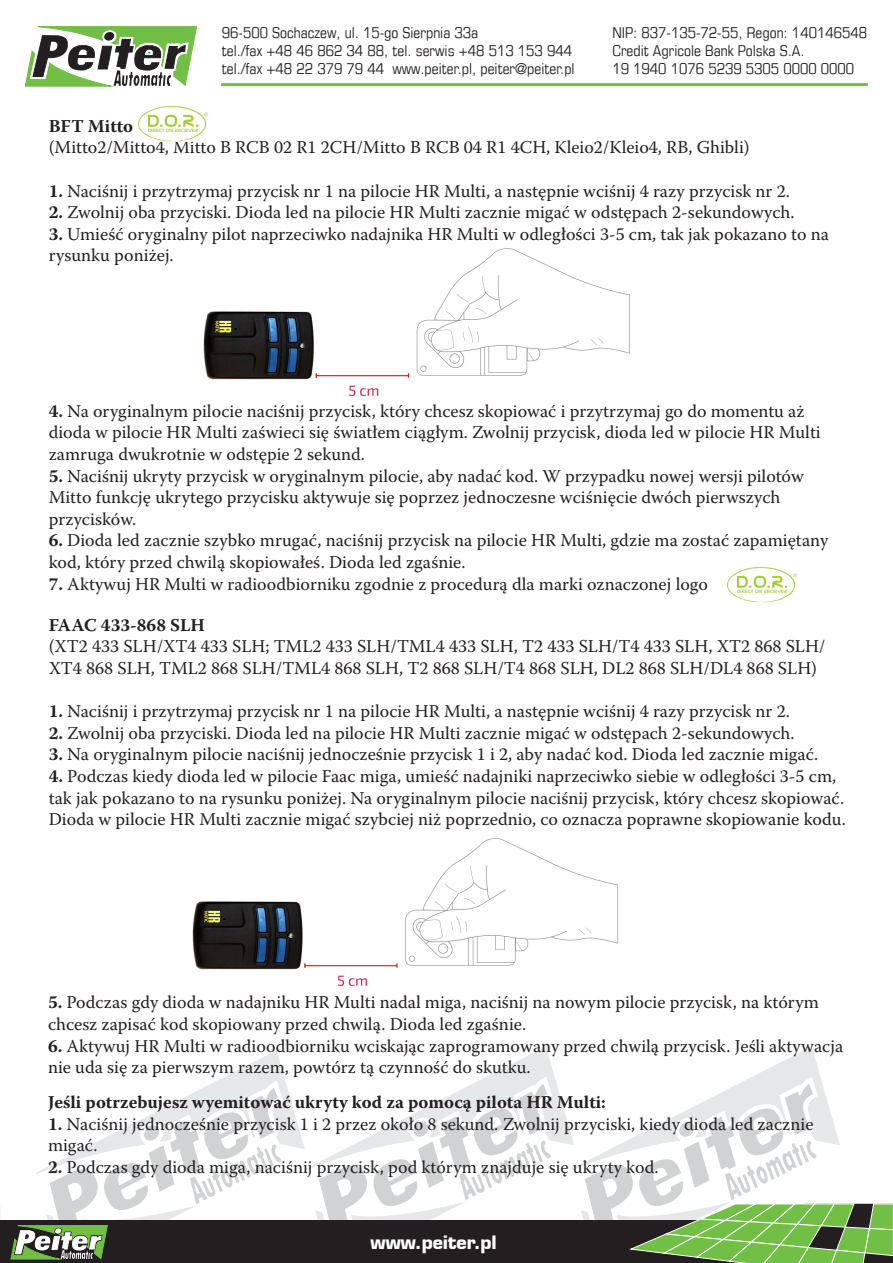
<style>
.page{position:relative;width:893px;height:1263px;background:#fff}
.page>*{position:absolute;margin:0;border:0;box-sizing:border-box;transform-origin:0 0}
.t1{font:18px/21.6px "Warnock Pro";color:#231f20}
.t2{font:700 18px "Warnock Pro";color:#231f20}
.t3{font:700 18px "Eurostile LT";color:#fff}
.t4{font:condensed 15px "Eurostile LT";color:#231f20}
.s1{font-weight:700}
</style>
<div class="page">
<img style="left:203px;top:248px;width:427px;height:148px">
<svg style="left:25px;top:26px;width:172px;height:60px"></svg>
<hr style="left:221px;top:83px;width:647px;height:3px;background:#71bf44">
<svg style="left:11px;top:1047px;width:882px;height:216px"></svg>
<img style="left:138px;top:106px;width:71px;height:36px">
<img style="left:727px;top:566px;width:70px;height:36px">
<img style="left:192px;top:838px;width:426px;height:148px">
<p class="t4" style="left:222px;top:24px;width:258px">96-500 Sochaczew, ul. 15-go Sierpnia 33a</p>
<p class="t4" style="left:612px;top:24px;width:256px">NIP: 837-135-72-55, Regon: 140146548</p>
<p class="t4" style="left:222px;top:42px;width:352px">tel./fax +48 46 862 34 88, tel. serwis +48 513 153 944</p>
<p class="t4" style="left:612px;top:42px;width:194px">Credit Agricole Bank Polska S.A.</p>
<p class="t4" style="left:222px;top:60px;width:354px">tel./fax +48 22 379 79 44 www.peiter.pl, peiter@peiter.pl</p>
<p class="t4" style="left:612px;top:60px;width:243px">19 1940 1076 5239 5305 0000 0000</p>
<p class="t2" style="left:49px;top:115px;width:86px">BFT Mitto</p>
<p class="t1" style="left:49px;top:136px;width:702px">(Mitto2/Mitto4, Mitto B RCB 02 R1 2CH/Mitto B RCB 04 R1 4CH, Kleio2/Kleio4, RB, Ghibli)</p>
<p class="t1" style="left:49px;top:180px;width:743px"><span class="s1">1.</span> Naciśnij i przytrzymaj przycisk nr 1 na pilocie HR Multi, a następnie wciśnij 4 razy przycisk nr 2.</p>
<p class="t1" style="left:49px;top:201px;width:747px"><span class="s1">2.</span> Zwolnij oba przyciski. Dioda led na pilocie HR Multi zacznie migać w odstępach 2-sekundowych.</p>
<p class="t1" style="left:49px;top:223px;width:782px"><span class="s1">3.</span> Umieść oryginalny pilot naprzeciwko nadajnika HR Multi w odległości 3-5 cm, tak jak pokazano to na rysunku poniżej.</p>
<p class="t1" style="left:49px;top:400px;width:774px"><span class="s1">4.</span> Na oryginalnym pilocie naciśnij przycisk, który chcesz skopiować i przytrzymaj go do momentu aż dioda w pilocie HR Multi zaświeci się światłem ciągłym. Zwolnij przycisk, dioda led w pilocie HR Multi zamruga dwukrotnie w odstępie 2 sekund.</p>
<p class="t1" style="left:49px;top:464px;width:757px"><span class="s1">5.</span> Naciśnij ukryty przycisk w oryginalnym pilocie, aby nadać kod. W przypadku nowej wersji pilotów<br>Mitto funkcję ukrytego przycisku aktywuje się poprzez jednoczesne wciśnięcie dwóch pierwszych przycisków.</p>
<p class="t1" style="left:49px;top:529px;width:781px"><span class="s1">6.</span> Dioda led zacznie szybko mrugać, naciśnij przycisk na pilocie HR Multi, gdzie ma zostać zapamiętany kod, który przed chwilą skopiowałeś. Dioda led zgaśnie.</p>
<p class="t1" style="left:49px;top:572px;width:661px"><span class="s1">7.</span> Aktywuj HR Multi w radioodbiorniku zgodnie z procedurą dla marki oznaczonej logo</p>
<p class="t2" style="left:49px;top:614px;width:158px">FAAC 433-868 SLH</p>
<p class="t1" style="left:49px;top:635px;width:778px">(XT2 433 SLH/XT4 433 SLH; TML2 433 SLH/TML4 433 SLH, T2 433 SLH/T4 433 SLH, XT2 868 SLH/<br>XT4 868 SLH, TML2 868 SLH/TML4 868 SLH, T2 868 SLH/T4 868 SLH, DL2 868 SLH/DL4 868 SLH)</p>
<p class="t1" style="left:49px;top:700px;width:743px"><span class="s1">1.</span> Naciśnij i przytrzymaj przycisk nr 1 na pilocie HR Multi, a następnie wciśnij 4 razy przycisk nr 2.</p>
<p class="t1" style="left:49px;top:722px;width:747px"><span class="s1">2.</span> Zwolnij oba przyciski. Dioda led na pilocie HR Multi zacznie migać w odstępach 2-sekundowych.</p>
<p class="t1" style="left:49px;top:743px;width:771px"><span class="s1">3.</span> Na oryginalnym pilocie naciśnij jednocześnie przycisk 1 i 2, aby nadać kod. Dioda led zacznie migać.</p>
<p class="t1" style="left:49px;top:765px;width:799px"><span class="s1">4.</span> Podczas kiedy dioda led w pilocie Faac miga, umieść nadajniki naprzeciwko siebie w odległości 3-5 cm, tak jak pokazano to na rysunku poniżej. Na oryginalnym pilocie naciśnij przycisk, który chcesz skopiować.<br>Dioda w pilocie HR Multi zacznie migać szybciej niż poprzednio, co oznacza poprawne skopiowanie kodu.</p>
<p class="t1" style="left:48px;top:991px;width:772px"><span class="s1">5.</span> Podczas gdy dioda w nadajniku HR Multi nadal miga, naciśnij na nowym pilocie przycisk, na którym chcesz zapisać kod skopiowany przed chwilą. Dioda led zgaśnie.</p>
<p class="t1" style="left:48px;top:1034px;width:797px"><span class="s1">6.</span> Aktywuj HR Multi w radioodbiorniku wciskając zaprogramowany przed chwilą przycisk. Jeśli aktywacja nie uda się za pierwszym razem, powtórz tą czynność do skutku.</p>
<p class="t2" style="left:48px;top:1091px;width:559px">Jeśli potrzebujesz wyemitować ukryty kod za pomocą pilota HR Multi:</p>
<p class="t1" style="left:48px;top:1113px;width:767px"><span class="s1">1.</span> Naciśnij jednocześnie przycisk 1 i 2 przez około 8 sekund. Zwolnij przyciski, kiedy dioda led zacznie migać.</p>
<p class="t1" style="left:48px;top:1156px;width:612px"><span class="s1">2.</span> Podczas gdy dioda miga, naciśnij przycisk, pod którym znajduje się ukryty kod.</p>
<p class="t3" style="left:371px;top:1231px;width:128px">www.peiter.pl</p>
</div>
